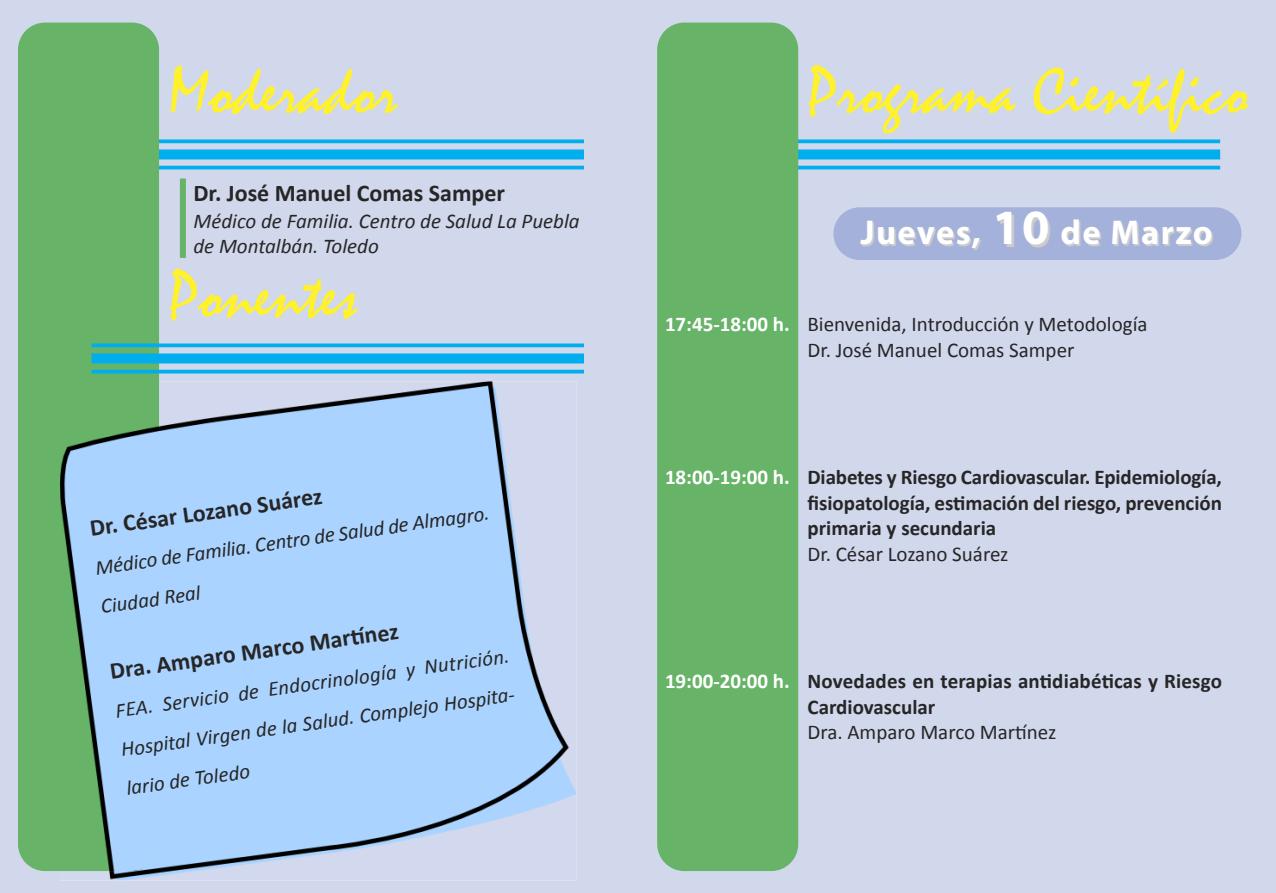
<style>
.page{position:relative;width:1276px;height:893px;background:#d1d8ec}
.page>*{position:absolute;margin:0;border:0;box-sizing:border-box;transform-origin:0 0}
.t1{font:67.5px "Mistral";color:#fff12a}
.t2{font:700 34.5px "Myriad Pro";letter-spacing:.04em;color:#fff}
.t3{font:700 24px "Calibri";color:#272627}
.t4{font:italic 21px/39px "Calibri";color:#272627}
.t5{font:700 21px/25.5px "Calibri";color:#272627;text-align:justify}
.t6{font:21px/25.5px "Calibri";color:#272627}
.t7{font:700 21px "Calibri";color:#fff}
.s1{font-size:49.5px}
</style>
<div class="page">
<svg style="left:159px;top:139px;width:425px;height:4px;background:#18b1ec"></svg>
<div style="left:92px;top:149px;width:492px;height:10px;background:#00aded"></div>
<hr style="left:92px;top:166px;width:492px;height:3px;background:#00aded">
<div style="left:833px;top:207px;width:408px;height:53px;background:#a4b1da"></div>
<div style="left:18px;top:23px;width:141px;height:848px;background:#67b368;border-radius:27px"></div>
<img style="left:60px;top:381px;width:516px;height:499px">
<img style="left:60px;top:381px;width:99px;height:490px">
<svg style="left:798px;top:139px;width:422px;height:4px;background:#18b1ec"></svg>
<div style="left:728px;top:149px;width:492px;height:10px;background:#00aded"></div>
<hr style="left:728px;top:166px;width:492px;height:3px;background:#00aded">
<div style="left:657px;top:23px;width:141px;height:848px;background:#67b368;border-radius:27px"></div>
<svg style="left:92px;top:343px;width:492px;height:4px;background:#18b1ea"></svg>
<div style="left:92px;top:353px;width:492px;height:10px;background:#00aded"></div>
<hr style="left:92px;top:370px;width:492px;height:3px;background:#00aded">
<div style="left:180px;top:179px;width:6px;height:79px;background:#67b368"></div>
<h1 class="t1" style="left:169px;top:62px;width:230px">Moderador</h1>
<p class="t3" style="left:193px;top:183px;width:313px">Dr. José Manuel Comas Samper</p>
<p class="t4" style="left:193px;top:210px;width:388px;line-height:25.2px">Médico de Familia. Centro de Salud La Puebla de Montalbán. Toledo</p>
<h1 class="t1" style="left:169px;top:266px;width:190px">Ponentes</h1>
<p class="t3" style="left:89px;top:518px;width:236px;rotate:-8deg">Dr. César Lozano Suárez</p>
<p class="t4" style="left:93px;top:550px;width:399px;rotate:-8deg">Médico de Familia. Centro de Salud de Almagro.<br>Ciudad Real</p>
<p class="t3" style="left:109px;top:661px;width:293px;rotate:-8deg">Dra. Amparo Marco Martí nez</p>
<p class="t4" style="left:113px;top:693px;width:399px;text-align:justify;rotate:-8deg">FEA. Servicio de Endocrinología y Nutrición.<br>Hospital Virgen de la Salud. Complejo Hospita&shy;lario de Toledo</p>
<h1 class="t1" style="left:807px;top:62px;width:442px">Programa Científico</h1>
<h2 class="t2" style="left:860px;top:220px;width:354px">Jueves, <span class="s1">10</span> de Marzo</h2>
<p class="t7" style="left:665px;top:315px;width:126px">17:45-18:00 h.</p>
<p class="t6" style="left:807px;top:313px;width:341px">Bienvenida, Introducción y Metodología<br>Dr. José Manuel Comas Samper</p>
<p class="t7" style="left:665px;top:468px;width:126px">18:00-19:00 h.</p>
<p class="t5" style="left:807px;top:466px;width:416px">Diabetes y Riesgo Cardiovascular. Epidemiología, fisiopatología, estimación del riesgo, prevención primaria y secundaria</p>
<p class="t6" style="left:807px;top:543px;width:202px">Dr. César Lozano Suárez</p>
<p class="t7" style="left:665px;top:672px;width:126px">19:00-20:00 h.</p>
<p class="t5" style="left:807px;top:670px;width:416px">Novedades en terapias antidiabéticas y Riesgo<br>Cardiovascular</p>
<p class="t6" style="left:807px;top:721px;width:250px">Dra. Amparo Marco Martínez</p>
</div>
